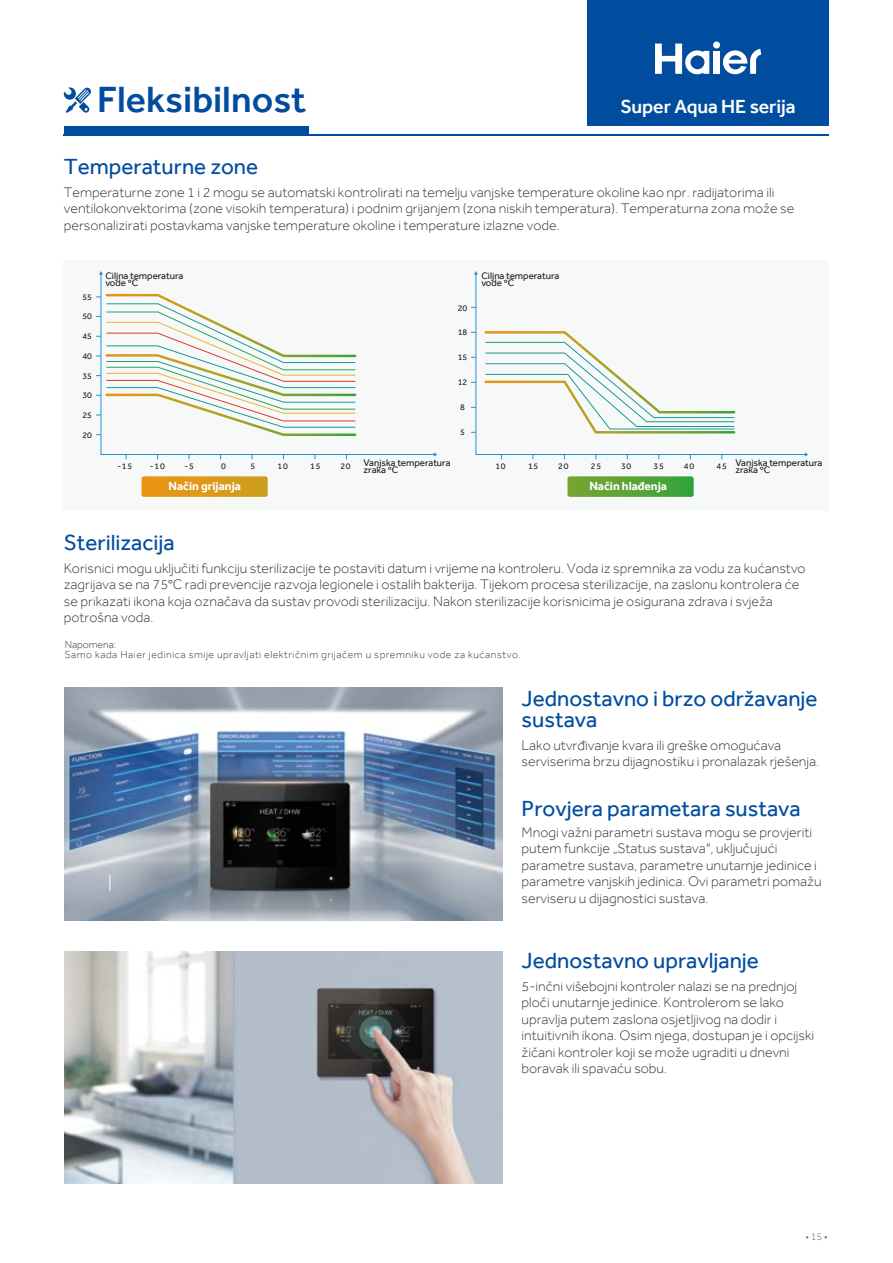
<style>
.page{position:relative;width:893px;height:1263px;background:#fff}
.page>*{position:absolute;margin:0;border:0;box-sizing:border-box;transform-origin:0 0}
.t1{font:500 37.5px "Effra";color:#004d9f}
.t2{font:22.5px/21px "Effra";color:#004d9f}
.t3{font:500 19.5px "Effra";letter-spacing:-.005em;color:#fff}
.t4{font:300 14.25px/16.5px "Effra";color:#39373b}
.t5{font:700 12px "Effra";color:#fff}
.t6{font:300 10.5px/10.5px "Effra";letter-spacing:.05em;color:#39373b}
.t7{font:300 10.5px "Effra";color:#68676c}
.t8{font:9.75px/7.8px "Effra";color:#1b1c20}
.t9{font:8.7px "Effra";letter-spacing:.045em;color:#1b1c20}
</style>
<div class="page">
<img style="left:65px;top:951px;width:437px;height:232px">
<img style="left:65px;top:687px;width:437px;height:233px">
<div style="left:64px;top:260px;width:765px;height:251px;background:#f7f8f8"></div>
<svg style="left:567px;top:476px;width:127px;height:21px;background:#5da53c"></svg>
<svg style="left:142px;top:476px;width:126px;height:21px;background:#dc9b1e"></svg>
<svg style="left:100px;top:275px;width:334px;height:180px"></svg>
<svg style="left:99px;top:271px;width:4px;height:4px"></svg>
<svg style="left:96px;top:294px;width:260px;height:142px"></svg>
<svg style="left:475px;top:275px;width:330px;height:180px"></svg>
<svg style="left:474px;top:271px;width:4px;height:4px"></svg>
<svg style="left:484px;top:331px;width:251px;height:102px"></svg>
<svg style="left:110px;top:874px;width:1px;height:17px"></svg>
<div style="left:64px;top:126px;width:244px;height:9px;background:#004d9f"></div>
<svg style="left:64px;top:87px;width:27px;height:26px"></svg>
<div style="left:587px;top:0;width:242px;height:126px;background:#004d9f"></div>
<div style="left:713px;top:51px;width:7px;height:23px;background:#fff"></div>
<div style="left:713px;top:42px;width:7px;height:6px;background:#fff;border-radius:50%"></div>
<svg style="left:655px;top:44px;width:54px;height:30px"></svg>
<svg style="left:723px;top:49px;width:38px;height:25px"></svg>
<hr style="left:64px;top:134px;width:765px;height:2px;background:#004d9f">
<h1 class="t1" style="left:97px;top:78px;width:211px">Fleksibilnost</h1>
<h2 class="t2" style="left:64px;top:156px;width:196px">Temperaturne zone</h2>
<h3 class="t3" style="left:620px;top:95px;width:177px">Super Aqua HE serija</h3>
<p class="t4" style="left:64px;top:184px;width:732px">Temperaturne zone 1 i 2 mogu se automatski kontrolirati na temelju vanjske temperature okoline kao npr. radijatorima ili ventilokonvektorima (zone visokih temperatura) i podnim grijanjem (zona niskih temperatura). Temperaturna zona može se personalizirati postavkama vanjske temperature okoline i temperature izlazne vode.</p>
<p class="t8" style="left:105px;top:271px;width:80px">Ciljna temperatura vode ºC</p>
<p class="t9" style="left:83px;top:291px;width:11px">55</p>
<p class="t9" style="left:83px;top:311px;width:11px">50</p>
<p class="t9" style="left:83px;top:331px;width:11px">45</p>
<p class="t9" style="left:83px;top:351px;width:11px">40</p>
<p class="t9" style="left:83px;top:370px;width:11px">35</p>
<p class="t9" style="left:83px;top:390px;width:11px">30</p>
<p class="t9" style="left:83px;top:410px;width:11px">25</p>
<p class="t9" style="left:83px;top:430px;width:11px">20</p>
<p class="t9" style="left:117px;top:461px;width:16px">-15</p>
<p class="t9" style="left:150px;top:461px;width:16px">-10</p>
<p class="t9" style="left:185px;top:461px;width:11px">-5</p>
<p class="t9" style="left:221px;top:461px;width:6px">0</p>
<p class="t9" style="left:251px;top:461px;width:6px">5</p>
<p class="t9" style="left:278px;top:461px;width:12px">10</p>
<p class="t9" style="left:310px;top:461px;width:12px">15</p>
<p class="t9" style="left:340px;top:461px;width:12px">20</p>
<p class="t8" style="left:364px;top:458px;width:88px">Vanjska temperatura zraka ºC</p>
<p class="t5" style="left:168px;top:479px;width:74px">Način grijanja</p>
<p class="t5" style="left:589px;top:479px;width:79px">Način hlađenja</p>
<p class="t8" style="left:481px;top:271px;width:80px">Ciljna temperatura vode ºC</p>
<p class="t9" style="left:458px;top:302px;width:11px">20</p>
<p class="t9" style="left:458px;top:327px;width:11px">18</p>
<p class="t9" style="left:458px;top:352px;width:11px">15</p>
<p class="t9" style="left:458px;top:377px;width:11px">12</p>
<p class="t9" style="left:460px;top:402px;width:6px">8</p>
<p class="t9" style="left:460px;top:427px;width:6px">5</p>
<p class="t9" style="left:495px;top:461px;width:12px">10</p>
<p class="t9" style="left:528px;top:461px;width:12px">15</p>
<p class="t9" style="left:558px;top:461px;width:12px">20</p>
<p class="t9" style="left:591px;top:461px;width:12px">25</p>
<p class="t9" style="left:621px;top:461px;width:12px">30</p>
<p class="t9" style="left:654px;top:461px;width:12px">35</p>
<p class="t9" style="left:684px;top:461px;width:12px">40</p>
<p class="t8" style="left:736px;top:458px;width:88px;text-indent:-19px"><sub>45</sub> Vanjska temperatura zraka ºC</p>
<h2 class="t2" style="left:64px;top:532px;width:112px">Sterilizacija</h2>
<p class="t4" style="left:64px;top:560px;width:743px">Korisnici mogu uključiti funkciju sterilizacije te postaviti datum i vrijeme na kontroleru. Voda iz spremnika za vodu za kućanstvo zagrijava se na 75°C radi prevencije razvoja legionele i ostalih bakterija. Tijekom procesa sterilizacije, na zaslonu kontrolera će se prikazati ikona koja označava da sustav provodi sterilizaciju. Nakon sterilizacije korisnicima je osigurana zdrava i svježa potrošna voda.</p>
<p class="t6" style="left:65px;top:639px;width:458px">Napomena:<br>Samo kada Haier jedinica smije upravljati električnim grijačem u spremniku vode za kućanstvo.</p>
<h2 class="t2" style="left:522px;top:688px;width:298px">Jednostavno i brzo održavanje sustava</h2>
<p class="t4" style="left:522px;top:736px;width:299px">Lako utvrđivanje kvara ili greške omogućava serviserima brzu dijagnostiku i pronalazak rješenja.</p>
<h2 class="t2" style="left:522px;top:798px;width:281px">Provjera parametara sustava</h2>
<p class="t4" style="left:522px;top:823px;width:301px">Mnogi važni parametri sustava mogu se provjeriti putem funkcije „Status sustava″, uključujući parametre sustava, parametre unutarnje jedinice i parametre vanjskih jedinica. Ovi parametri pomažu serviseru u dijagnostici sustava.</p>
<h2 class="t2" style="left:522px;top:949px;width:239px">Jednostavno upravljanje</h2>
<p class="t4" style="left:522px;top:977px;width:294px">5-inčni višebojni kontroler nalazi se na prednjoj ploči unutarnje jedinice. Kontrolerom se lako upravlja putem zaslona osjetljivog na dodir i intuitivnih ikona. Osim njega, dostupan je i opcijski žičani kontroler koji se može ugraditi u dnevni boravak ili spavaću sobu.</p>
<p class="t7" style="left:805px;top:1230px;width:24px">• 15•</p>
</div>
